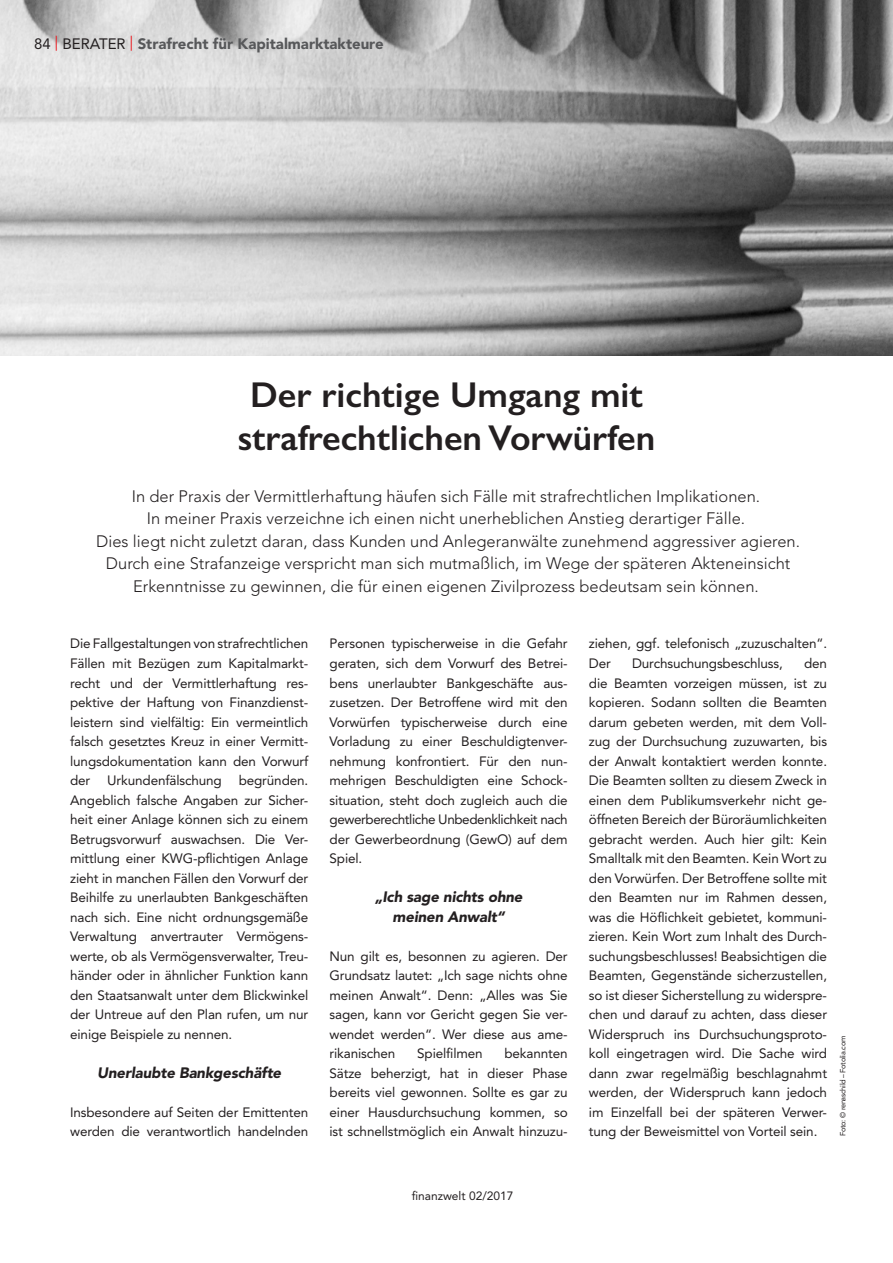
<style>
.page{position:relative;width:893px;height:1263px;background:#fff}
.page>*{position:absolute;margin:0;border:0;box-sizing:border-box;transform-origin:0 0}
.t1{font:600 36px "Gill Sans";color:#231f20}
.Subline_Light{font:300 16.5px "Avenir LT Std";color:#231f20}
.Fließtext_-_Standard{font:italic 900 15px "Avenir LT Std";letter-spacing:-.01em;color:#231f20}
.t2{font:900 15px "Avenir LT Std";color:#57585a}
.Fließtext_-_Standard-2{font:13.5px/19.5px "Avenir LT Std";letter-spacing:-.01em;color:#231f20;text-align:justify}
.t3{font:12px "Avenir LT Std";color:#231f20}
.t4{font:7.5px "Avenir LT Std";letter-spacing:-.04em;color:#231f20}
.s1{font-weight:400;color:#231f20}
.s2{font-weight:400;color:#ee1d23}
</style>
<div class="page">
<img style="left:0;top:0;width:893px;height:355px">
<p class="t2" style="left:34px;top:34px;width:351px"><span class="s1">84</span> <span class="s2">|</span> <span class="s1">BERATER</span> <span class="s2">|</span> Strafrecht für Kapitalmarktakteure</p>
<p class="t1" style="left:250px;top:373px;width:394px">Der richtige Umgang mit</p>
<p class="t1" style="left:238px;top:416px;width:419px">strafrechtlichen Vorwürfen</p>
<p class="Subline_Light" style="left:132px;top:486px;width:630px">In der Praxis der Vermittlerhaftung häufen sich Fälle mit strafrechtlichen Implikationen.</p>
<p class="Subline_Light" style="left:147px;top:509px;width:600px">In meiner Praxis verzeichne ich einen nicht unerheblichen Anstieg derartiger Fälle.</p>
<p class="Subline_Light" style="left:96px;top:531px;width:705px">Dies liegt nicht zuletzt daran, dass Kunden und Anlegeranwälte zunehmend aggressiver agieren.</p>
<p class="Subline_Light" style="left:106px;top:554px;width:686px">Durch eine Strafanzeige verspricht man sich mutmaßlich, im Wege der späteren Akteneinsicht</p>
<p class="Subline_Light" style="left:133px;top:576px;width:627px">Erkenntnisse zu gewinnen, die für einen eigenen Zivilprozess bedeutsam sein können.</p>
<p class="Fließtext_-_Standard-2" style="left:70px;top:634px;width:240px">Die Fallgestaltungen von strafrechtlichen Fällen mit Bezügen zum Kapitalmarkt&shy;recht und der Vermittlerhaftung res&shy;pektive der Haftung von Finanzdienst&shy;leistern sind vielfältig: Ein vermeintlich falsch gesetztes Kreuz in einer Vermitt&shy;lungsdokumentation kann den Vorwurf der Urkundenfälschung begründen.<br>Angeblich falsche Angaben zur Sicher&shy;heit einer Anlage können sich zu einem Betrugsvorwurf auswachsen. Die Ver&shy;mittlung einer KWG-pflichtigen Anlage zieht in manchen Fällen den Vorwurf der Beihilfe zu unerlaubten Bankgeschäften nach sich. Eine nicht ordnungsgemäße Verwaltung anvertrauter Vermögens&shy;werte, ob als Vermögensverwalter, Treu&shy;händer oder in ähnlicher Funktion kann den Staatsanwalt unter dem Blickwinkel der Untreue auf den Plan rufen, um nur einige Beispiele zu nennen.</p>
<p class="Fließtext_-_Standard" style="left:97px;top:1063px;width:186px">Unerlaubte Bankgeschäfte</p>
<p class="Fließtext_-_Standard-2" style="left:70px;top:1102px;width:240px">Insbesondere auf Seiten der Emittenten werden die verantwortlich handelnden</p>
<p class="Fließtext_-_Standard-2" style="left:330px;top:634px;width:240px">Personen typischerweise in die Gefahr geraten, sich dem Vorwurf des Betrei&shy;bens unerlaubter Bankgeschäfte aus&shy;zusetzen. Der Betroffene wird mit den Vorwürfen typischerweise durch eine Vorladung zu einer Beschuldigtenver&shy;nehmung konfrontiert. Für den nun&shy;mehrigen Beschuldigten eine Schock&shy;situation, steht doch zugleich auch die gewerberechtliche Unbedenklichkeit nach der Gewerbeordnung (GewO) auf dem Spiel.</p>
<p class="Fließtext_-_Standard" style="left:375px;top:888px;width:149px">„Ich sage nichts ohne</p>
<p class="Fließtext_-_Standard" style="left:393px;top:907px;width:113px">meinen Anwalt“</p>
<p class="Fließtext_-_Standard-2" style="left:330px;top:946px;width:240px">Nun gilt es, besonnen zu agieren. Der Grundsatz lautet: „Ich sage nichts ohne meinen Anwalt“. Denn: „Alles was Sie sagen, kann vor Gericht gegen Sie ver&shy;wendet werden“. Wer diese aus ame&shy;rikanischen</p>
<p class="Fließtext_-_Standard-2" style="left:417px;top:1044px;width:67px">Spielfilmen</p>
<p class="Fließtext_-_Standard-2" style="left:330px;top:1044px;width:240px;text-indent:175px">bekannten Sätze beherzigt, hat in dieser Phase bereits viel gewonnen. Sollte es gar zu einer Hausdurchsuchung kommen, so ist schnellstmöglich ein Anwalt hinzuzu-</p>
<p class="Fließtext_-_Standard-2" style="left:589px;top:634px;width:240px">ziehen, ggf. telefonisch „zuzuschalten“.<br>Der</p>
<p class="Fließtext_-_Standard-2" style="left:589px;top:654px;width:240px;text-indent:215px">den die Beamten vorzeigen müssen, ist zu kopieren. Sodann sollten die Beamten darum gebeten werden, mit dem Voll&shy;zug der Durchsuchung zuzuwarten, bis der Anwalt kontaktiert werden konnte.<br>Die Beamten sollten zu diesem Zweck in einen dem Publikumsverkehr nicht ge&shy;öffneten Bereich der Büroräumlichkeiten gebracht werden. Auch hier gilt: Kein Smalltalk mit den Beamten. Kein Wort zu den Vorwürfen. Der Betroffene sollte mit den Beamten nur im Rahmen dessen, was die Höflichkeit gebietet, kommuni&shy;zieren. Kein Wort zum Inhalt des Durch&shy;suchungsbeschlusses! Beabsichtigen die Beamten, Gegenstände sicherzustellen, so ist dieser Sicherstellung zu widerspre&shy;chen und darauf zu achten, dass dieser Widerspruch ins Durchsuchungsproto&shy;koll eingetragen wird. Die Sache wird dann zwar regelmäßig beschlagnahmt werden, der Widerspruch kann jedoch im Einzelfall bei der späteren Verwer&shy;tung der Beweismittel von Vorteil sein.</p>
<p class="Fließtext_-_Standard-2" style="left:632px;top:654px;width:152px">Durchsuchungsbeschluss,</p>
<p class="t4" style="left:838px;top:1136px;width:102px;rotate:-90deg">Foto: © renaschild – Fotolia.com</p>
<p class="t3" style="left:412px;top:1188px;width:103px">finanzwelt 02/2017</p>
</div>
